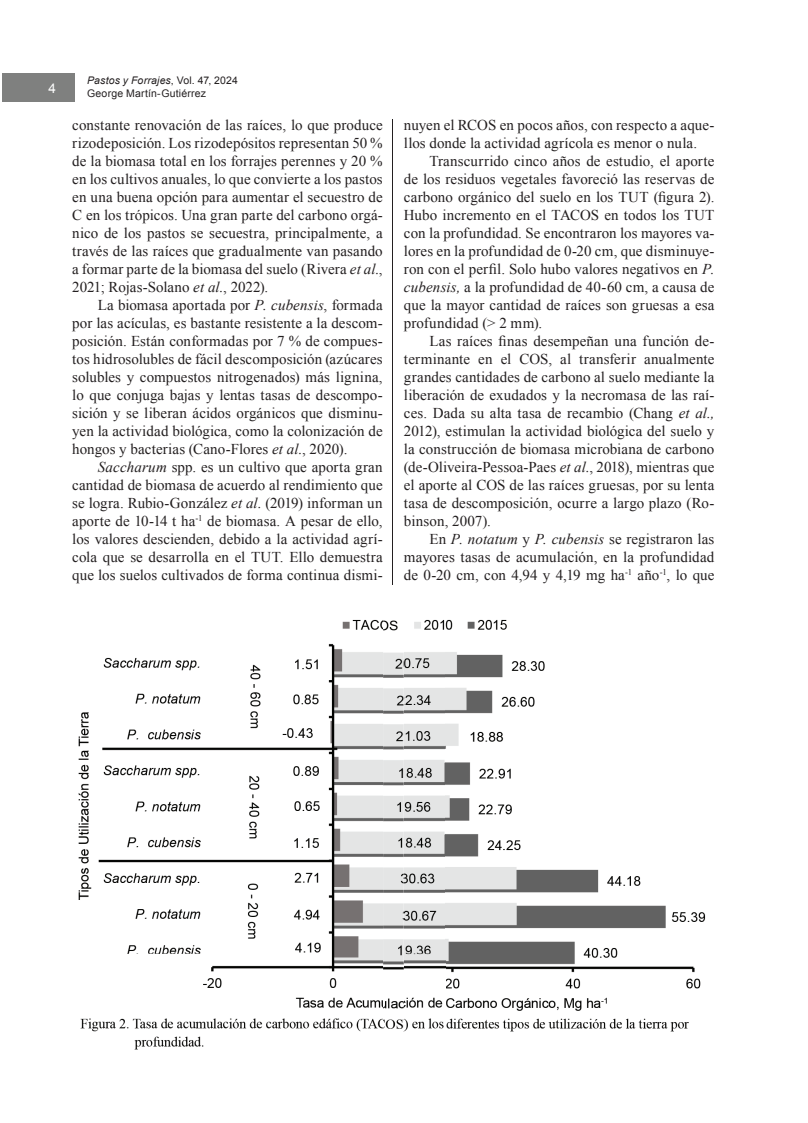
<style>
.page{position:relative;width:808px;height:1123px;background:#fff}
.page>*{position:absolute;margin:0;border:0;box-sizing:border-box;transform-origin:0 0}
.t1{font:15px/18px "Times New Roman";letter-spacing:.005em;color:#231f20;text-align:justify}
.t2{font:13.5px "Arial";color:#fff}
.t3{font:10.5px/13.5px "Arial";letter-spacing:.02em;color:#231f20}
.s1{font-style:italic}
</style>
<div class="page">
<div style="left:2px;top:73px;width:72px;height:28px;background:#7f807f"></div>
<hr style="left:392px;top:119px;width:1px;height:931px;background:#231f20">
<div style="left:383px;top:585px;width:21px;height:465px;background:#fff"></div>
<img style="left:78px;top:619px;width:628px;height:431px">
<img style="left:383px;top:619px;width:21px;height:431px">
<p class="t2" style="left:48px;top:80px;width:9px">4</p>
<p class="t3" style="left:87px;top:74px;width:152px"><span class="s1">Pastos y Forrajes</span>, Vol. 47, 2024<br>George Martín-Gutiérrez</p>
<p class="t1" style="left:72px;top:115px;width:312px">constante renovación de las raíces, lo que produce rizodeposición. Los rizodepósitos representan 50 % de la biomasa total en los forrajes perennes y 20 % en los cultivos anuales, lo que convierte a los pastos en una buena opción para aumentar el secuestro de C en los trópicos. Una gran parte del carbono orgá&shy;nico de los pastos se secuestra, principalmente, a través de las raíces que gradualmente van pasando a formar parte de la biomasa del suelo (Rivera <span class="s1">et al.</span>, 2021; Rojas-Solano <span class="s1">et al.</span>, 2022).</p>
<p class="t1" style="left:72px;top:295px;width:312px;text-indent:26px">La biomasa aportada por <span class="s1">P. cubensis</span>, formada por las acículas, es bastante resistente a la descom&shy;posición. Están conformadas por 7 % de compues&shy;tos hidrosolubles de fácil descomposición (azúcares solubles y compuestos nitrogenados) más lignina, lo que conjuga bajas y lentas tasas de descompo&shy;sición y se liberan ácidos orgánicos que disminu&shy;yen la actividad biológica, como la colonización de hongos y bacterias (Cano-Flores <span class="s1">et al.</span>, 2020).</p>
<p class="t1" style="left:72px;top:457px;width:312px;text-indent:26px"><span class="s1">Saccharum</span> spp. es un cultivo que aporta gran cantidad de biomasa de acuerdo al rendimiento que se logra. Rubio-González <span class="s1">et al.</span> (2019) informan un aporte de 10-14 t ha<sup>-1</sup> de biomasa. A pesar de ello, los valores descienden, debido a la actividad agrí&shy;cola que se desarrolla en el TUT. Ello demuestra que los suelos cultivados de forma continua dismi-</p>
<p class="t1" style="left:404px;top:115px;width:312px">nuyen el RCOS en pocos años, con respecto a aque&shy;llos donde la actividad agrícola es menor o nula.</p>
<p class="t1" style="left:404px;top:151px;width:312px;text-indent:26px">Transcurrido cinco años de estudio, el aporte de los residuos vegetales favoreció las reservas de carbono orgánico del suelo en los TUT (figura 2).<br>Hubo incremento en el TACOS en todos los TUT con la profundidad. Se encontraron los mayores va&shy;lores en la profundidad de 0-20 cm, que disminuye&shy;ron con el perfil. Solo hubo valores negativos en <span class="s1">P. cubensis,</span> a la profundidad de 40-60 cm, a causa de que la mayor cantidad de raíces son gruesas a esa profundidad (&gt; 2 mm).</p>
<p class="t1" style="left:404px;top:331px;width:312px;text-indent:26px">Las raíces finas desempeñan una función de&shy;terminante en el COS, al transferir anualmente grandes cantidades de carbono al suelo mediante la liberación de exudados y la necromasa de las raí&shy;ces. Dada su alta tasa de recambio (Chang <span class="s1">et al., </span>2012), estimulan la actividad biológica del suelo y la construcción de biomasa microbiana de carbono (de-Oliveira-Pessoa-Paes <span class="s1">et al.</span>, 2018), mientras que el aporte al COS de las raíces gruesas, por su lenta tasa de descomposición, ocurre a largo plazo (Ro&shy;binson, 2007).</p>
<p class="t1" style="left:404px;top:529px;width:312px;text-indent:26px">En <span class="s1">P. notatum</span> y <span class="s1">P. cubensis</span> se registraron las mayores tasas de acumulación, en la profundidad de 0-20 cm, con 4,94 y 4,19 mg ha<sup>-1</sup> año<sup>-1</sup>, lo que</p>
</div>
